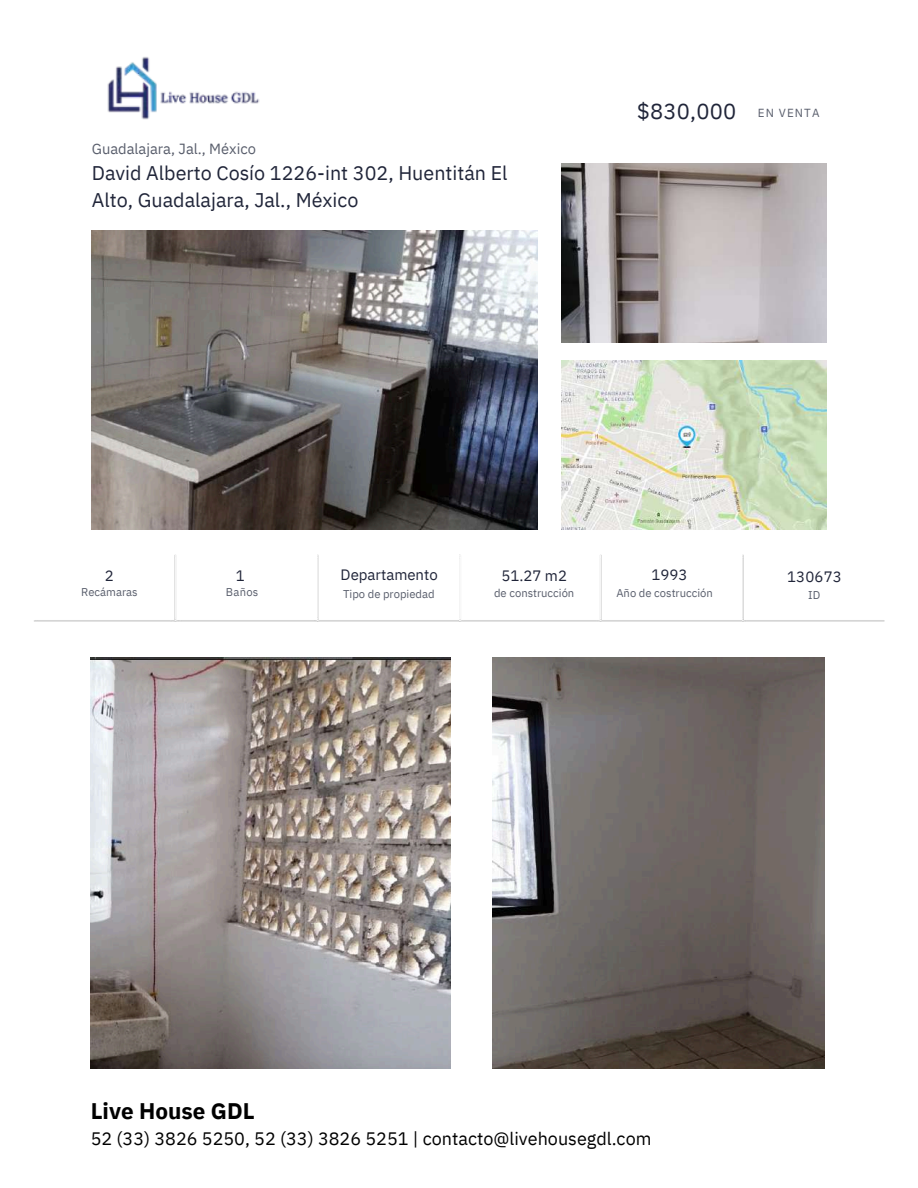
<style>
.page{position:relative;width:918px;height:1188px;background:#fff}
.page>*{position:absolute;margin:0;border:0;box-sizing:border-box;transform-origin:0 0}
.t1{font:700 22.5px "IBM Plex Sans";color:#000}
.t2{font:21.9px "IBM Plex Sans";letter-spacing:.01em;color:#202539}
.t3{font:19.8px/27px "IBM Plex Sans";color:#202539}
.t4{font:18px "IBM Plex Sans";color:#000}
.t5{font:15px "IBM Plex Sans";color:#202539}
.t6{font:14.7px "IBM Plex Sans";color:#595e6c}
.t7{font:11.25px "IBM Plex Sans";color:#595e6c}
.s1{font-size:11.7px;color:#595e6c}
</style>
<div class="page">
<img style="left:34px;top:554px;width:851px;height:68px">
<img style="left:92px;top:230px;width:445px;height:300px">
<img style="left:562px;top:360px;width:264px;height:170px">
<img style="left:91px;top:658px;width:360px;height:410px">
<img style="left:562px;top:163px;width:264px;height:179px">
<img style="left:493px;top:658px;width:332px;height:410px">
<img style="left:107px;top:57px;width:153px;height:63px">
<p class="t6" style="left:92px;top:139px;width:166px">Guadalajara, Jal., México</p>
<p class="t3" style="left:92px;top:159px;width:417px">David Alberto Cosío 1226-int 302, Huentitán El<br>Alto, Guadalajara, Jal., México</p>
<p class="t2" style="left:637px;top:97px;width:184px">$830,000 <span class="s1">EN VENTA</span></p>
<p class="t5" style="left:105px;top:566px;width:11px">2</p>
<p class="t7" style="left:81px;top:585px;width:58px">Recámaras</p>
<p class="t5" style="left:236px;top:566px;width:11px">1</p>
<p class="t7" style="left:226px;top:585px;width:34px">Baños</p>
<p class="t5" style="left:651px;top:564px;width:37px">1993</p>
<p class="t5" style="left:341px;top:564px;width:99px">Departamento</p>
<p class="t7" style="left:343px;top:586px;width:93px">Tipo de propiedad</p>
<p class="t7" style="left:616px;top:586px;width:98px">Año de costrucción</p>
<p class="t5" style="left:501px;top:566px;width:67px">51.27 m2</p>
<p class="t7" style="left:494px;top:586px;width:82px">de construcción</p>
<p class="t5" style="left:787px;top:566px;width:56px">130673</p>
<p class="t7" style="left:808px;top:587px;width:14px">ID</p>
<p class="t1" style="left:91px;top:1096px;width:165px">Live House GDL</p>
<p class="t4" style="left:91px;top:1127px;width:562px">52 (33) 3826 5250, 52 (33) 3826 5251 | contacto@livehousegdl.com</p>
</div>
